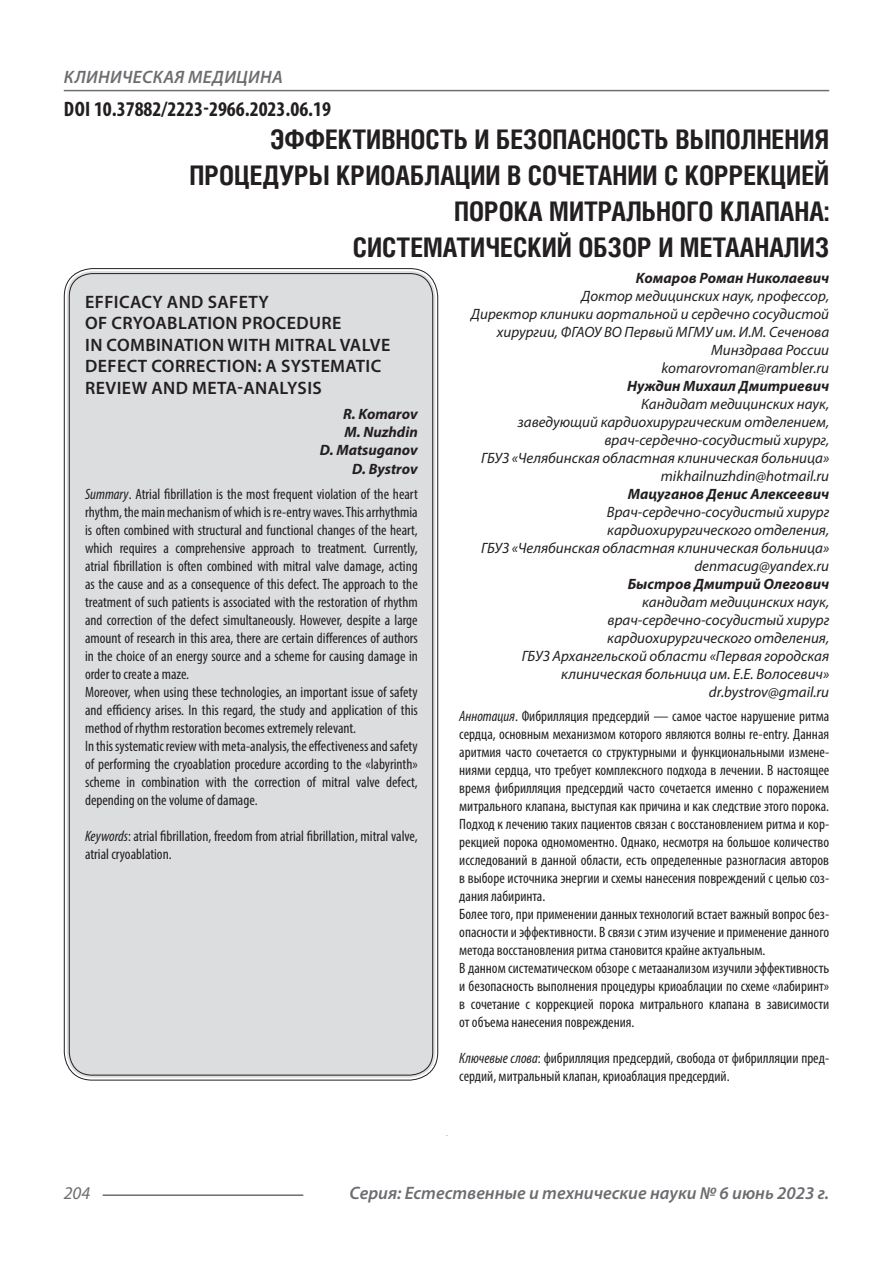
<style>
.page{position:relative;width:893px;height:1263px;background:#fff}
.page>*{position:absolute;margin:0;border:0;box-sizing:border-box;transform-origin:0 0}
.Статья_название{font:700 27px/36px "Helios Cond C";color:#231f20;text-align:right}
.ДОИ{font:700 condensed 21px "Myriad Pro";color:#231f20}
.Статья_название_англ{font:600 18px/21.6px "Myriad Pro";letter-spacing:.02em;color:#231f20}
.t1{font:italic 600 18px "Myriad Pro";color:#6c6d70}
.t2{font:italic 600 18px "Myriad Pro";letter-spacing:.02em;color:#6c6d70}
.t3{font:italic 18px "Myriad Pro";color:#6c6d70}
.Статья_аннотация_тек{font:condensed 15px/18px "Myriad Pro";color:#231f20;text-align:justify}
.Статья_аннотация_анг{font:condensed 15px/18px "Myriad Pro";color:#231f20;text-align:justify}
.Статья_автор_инфо{font:italic 15px/18px "Myriad Pro";color:#231f20;text-align:right}
.Статья_автор_инфо-2{font:italic 700 15px "Myriad Pro";color:#231f20}
.Статья_автор_англ{font:italic 700 15px "Myriad Pro";color:#231f20}
.s1{font-style:italic}
</style>
<div class="page">
<hr style="left:103px;top:1194px;width:200px;height:2px;background:#6c6d70">
<hr style="left:64px;top:90px;width:765px;height:1px;background:#6c6d70">
<div style="left:67px;top:271px;width:368px;height:806px;background:#dcdddf;border-radius:26px"></div>
<p class="t2" style="left:64px;top:66px;width:220px">КЛИНИЧЕСКАЯ МЕДИЦИНА</p>
<p class="ДОИ" style="left:64px;top:96px;width:269px">DOI 10.37882/2223-2966.2023.06.19</p>
<p class="Статья_название" style="left:190px;top:121px;width:641px">ЭФФЕКТИВНОСТЬ И БЕЗОПАСНОСТЬ ВЫПОЛНЕНИЯ ПРОЦЕДУРЫ КРИОАБЛАЦИИ В СОЧЕТАНИИ С КОРРЕКЦИЕЙ ПОРОКА МИТРАЛЬНОГО КЛАПАНА:<br>СИСТЕМАТИЧЕСКИЙ ОБЗОР И МЕТААНАЛИЗ</p>
<p class="Статья_автор_инфо-2" style="left:636px;top:268px;width:195px">Комаров Роман Николаевич</p>
<p class="Статья_автор_инфо" style="left:471px;top:286px;width:360px">Доктор медицинских наук, профессор,<br>Директор клиники аортальной и сердечно сосудистой хирургии, ФГАОУ ВО Первый МГМУ им. И.М. Сеченова Минздрава России</p>
<p class="Статья_автор_инфо" style="left:662px;top:358px;width:169px">komarovroman@rambler.ru</p>
<p class="Статья_автор_инфо-2" style="left:627px;top:376px;width:203px">Нуждин Михаил Дмитриевич</p>
<p class="Статья_автор_инфо" style="left:518px;top:394px;width:313px">Кандидат медицинских наук,<br>заведующий кардиохирургическим отделением, врач-сердечно-сосудистый хирург,</p>
<p class="Статья_автор_инфо" style="left:481px;top:448px;width:350px">ГБУЗ «Челябинская областная клиническая больница»</p>
<p class="Статья_автор_инфо" style="left:661px;top:466px;width:170px">mikhailnuzhdin@hotmail.ru</p>
<p class="Статья_автор_инфо-2" style="left:628px;top:484px;width:203px">Мацуганов Денис Алексеевич</p>
<p class="Статья_автор_инфо" style="left:481px;top:502px;width:350px">Врач-сердечно-сосудистый хирург кардиохирургического отделения,<br>ГБУЗ «Челябинская областная клиническая больница»</p>
<p class="Статья_автор_инфо" style="left:694px;top:556px;width:136px">denmacug@yandex.ru</p>
<p class="Статья_автор_инфо-2" style="left:628px;top:574px;width:203px">Быстров Дмитрий Олегович</p>
<p class="Статья_автор_инфо" style="left:522px;top:592px;width:309px">кандидат медицинских наук, врач-сердечно-сосудистый хирург кардиохирургического отделения,<br>ГБУЗ Архангельской области «Первая городская клиническая больница им. Е.Е. Волосевич»</p>
<p class="Статья_автор_инфо" style="left:709px;top:682px;width:122px">dr.bystrov@gmail.ru</p>
<p class="Статья_аннотация_тек" style="left:459px;top:706px;width:371px"><span class="s1">Аннотация</span>. Фибрилляция предсердий — самое частое нарушение ритма сердца, основным механизмом которого являются волны re-entry. Данная аритмия часто сочетается со структурными и функциональными измене&shy;ниями сердца, что требует комплексного подхода в лечении. В настоящее время фибрилляция предсердий часто сочетается именно с поражением митрального клапана, выступая как причина и как следствие этого порока.<br>Подход к лечению таких пациентов связан с восстановлением ритма и кор&shy;рекцией порока одномоментно. Однако, несмотря на большое количество исследований в данной области, есть определенные разногласия авторов в выборе источника энергии и схемы нанесения повреждений с целью соз&shy;дания лабиринта.</p>
<p class="Статья_аннотация_тек" style="left:459px;top:904px;width:371px">Более того, при применении данных технологий встает важный вопрос без&shy;опасности и эффективности. В связи с этим изучение и применение данного метода восстановления ритма становится крайне актуальным.</p>
<p class="Статья_аннотация_тек" style="left:459px;top:958px;width:371px">В данном систематическом обзоре с метаанализом изучили эффективность и безопасность выполнения процедуры криоаблации по схеме «лабиринт» в сочетание с коррекцией порока митрального клапана в зависимости от объема нанесения повреждения.</p>
<p class="Статья_аннотация_тек" style="left:459px;top:1048px;width:371px"><span class="s1">Ключевые слова</span>: фибрилляция предсердий, свобода от фибрилляции пред&shy;сердий, митральный клапан, криоаблация предсердий.</p>
<p class="Статья_название_англ" style="left:85px;top:290px;width:307px">EFFICACY AND SAFETY<br>OF CRYOABLATION PROCEDURE<br>IN COMBINATION WITH MITRAL VALVE<br>DEFECT CORRECTION: A SYSTEMATIC<br>REVIEW AND META-ANALYSIS</p>
<p class="Статья_автор_англ" style="left:343px;top:405px;width:76px">R. Komarov</p>
<p class="Статья_автор_англ" style="left:344px;top:423px;width:75px">M. Nuzhdin</p>
<p class="Статья_автор_англ" style="left:320px;top:441px;width:100px">D. Matsuganov</p>
<p class="Статья_автор_англ" style="left:352px;top:459px;width:67px">D. Bystrov</p>
<p class="Статья_аннотация_анг" style="left:85px;top:485px;width:334px"><span class="s1">Summary</span>. Atrial fibrillation is the most frequent violation of the heart rhythm, the main mechanism of which is re-entry waves. This arrhythmia is often combined with structural and functional changes of the heart, which requires a comprehensive approach to treatment. Currently, atrial fibrillation is often combined with mitral valve damage, acting as the cause and as a consequence of this defect. The approach to the treatment of such patients is associated with the restoration of rhythm and correction of the defect simultaneously. However, despite a large amount of research in this area, there are certain differences of authors in the choice of an energy source and a scheme for causing damage in order to create a maze.</p>
<p class="Статья_аннотация_анг" style="left:85px;top:683px;width:334px">Moreover, when using these technologies, an important issue of safety and efficiency arises. In this regard, the study and application of this method of rhythm restoration becomes extremely relevant.</p>
<p class="Статья_аннотация_анг" style="left:85px;top:737px;width:334px">In this systematic review with meta-analysis, the effectiveness and safety of performing the cryoablation procedure according to the «labyrinth» scheme in combination with the correction of mitral valve defect, depending on the volume of damage.</p>
<p class="Статья_аннотация_анг" style="left:85px;top:827px;width:334px"><span class="s1">Keywords</span>: atrial fibrillation, freedom from atrial fibrillation, mitral valve, atrial cryoablation.</p>
<p class="t3" style="left:64px;top:1182px;width:28px">204</p>
<p class="t1" style="left:350px;top:1182px;width:481px">Серия: Естественные и технические науки № 6 июнь 2023 г.</p>
</div>
